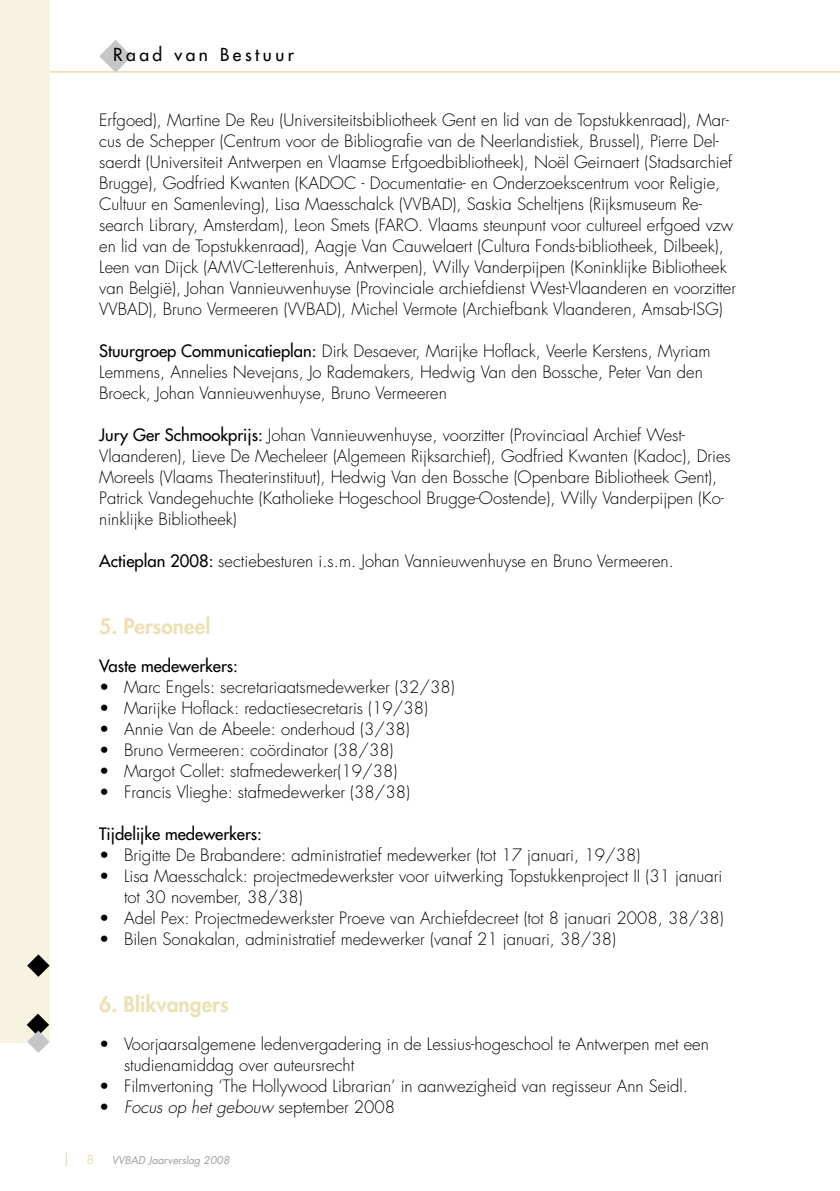
<style>
.page{position:relative;width:840px;height:1191px;background:#fff}
.page>*{position:absolute;margin:0;border:0;box-sizing:border-box;transform-origin:0 0}
.t1{font:800 21px "Futura";color:#ece0b5}
.t2{font:17.5px "Futura";letter-spacing:.2em;color:#000}
.t3{font:300 16.62px/21px "Futura";color:#000}
.t4{font:16.62px "Futura";color:#000}
.t5{font:italic 300 16.62px "Futura";color:#000}
.t6{font:12.25px "Futura";color:#ece0b5}
.t7{font:italic 10.5px "Futura";color:#9c9d9f}
.s1{font-weight:400}
.s2{font-style:normal}
</style>
<div class="page">
<svg style="left:66px;top:1151px;width:1px;height:15px"></svg>
<hr style="left:0;top:71px;width:840px;height:2px;background:#ece0b5">
<svg style="left:99px;top:40px;width:33px;height:33px"></svg>
<div style="left:0;top:0;width:50px;height:1042px;background:#f7f3e1"></div>
<svg style="left:27px;top:954px;width:23px;height:23px"></svg>
<svg style="left:27px;top:1013px;width:23px;height:40px"></svg>
<p class="t2" style="left:113px;top:43px;width:182px">Raad van Bestuur</p>
<p class="t3" style="left:99px;top:110px;width:638px">Erfgoed), Martine De Reu (Universiteitsbibliotheek Gent en lid van de Topstukkenraad), Mar&shy;cus de Schepper (Centrum voor de Bibliografie van de Neerlandistiek, Brussel), Pierre Del&shy;saerdt (Universiteit Antwerpen en Vlaamse Erfgoedbibliotheek), Noël Geirnaert (Stadsarchief Brugge), Godfried Kwanten (KADOC - Documentatie- en Onderzoekscentrum voor Religie, Cultuur en Samenleving), Lisa Maesschalck (VVBAD), Saskia Scheltjens (Rijksmuseum Re&shy;search Library, Amsterdam), Leon Smets (FARO. Vlaams steunpunt voor cultureel erfgoed vzw en lid van de Topstukkenraad), Aagje Van Cauwelaert (Cultura Fonds-bibliotheek, Dilbeek), Leen van Dijck (AMVC-Letterenhuis, Antwerpen), Willy Vanderpijpen (Koninklijke Bibliotheek van België), Johan Vannieuwenhuyse (Provinciale archiefdienst West-Vlaanderen en voorzitter VVBAD), Bruno Vermeeren (VVBAD), Michel Vermote (Archiefbank Vlaanderen, Amsab-ISG)</p>
<p class="t3" style="left:99px;top:341px;width:613px"><span class="s1">Stuurgroep Communicatieplan:</span> Dirk Desaever, Marijke Hoflack, Veerle Kerstens, Myriam<br>Lemmens, Annelies Nevejans, Jo Rademakers, Hedwig Van den Bossche, Peter Van den<br>Broeck, Johan Vannieuwenhuyse, Bruno Vermeeren</p>
<p class="t3" style="left:99px;top:425px;width:633px"><span class="s1">Jury Ger Schmookprijs:</span> Johan Vannieuwenhuyse, voorzitter (Provinciaal Archief West-Vlaanderen), Lieve De Mecheleer (Algemeen Rijksarchief), Godfried Kwanten (Kadoc), Dries Moreels (Vlaams Theaterinstituut), Hedwig Van den Bossche (Openbare Bibliotheek Gent), Patrick Vandegehuchte (Katholieke Hogeschool Brugge-Oostende), Willy Vanderpijpen (Ko&shy;ninklijke Bibliotheek)</p>
<p class="t3" style="left:99px;top:551px;width:576px"><span class="s1">Actieplan 2008:</span> sectiebesturen i.s.m. Johan Vannieuwenhuyse en Bruno Vermeeren.</p>
<p class="t1" style="left:99px;top:612px;width:113px">5. Personeel</p>
<p class="t4" style="left:99px;top:655px;width:140px">Vaste medewerkers:</p>
<p class="t3" style="left:99px;top:677px;width:357px">• Marc Engels: secretariaatsmedewerker (32/38)</p>
<p class="t3" style="left:99px;top:698px;width:330px">• Marijke Hoflack: redactiesecretaris (19/38)</p>
<p class="t3" style="left:99px;top:719px;width:312px">• Annie Van de Abeele: onderhoud (3/38)</p>
<p class="t3" style="left:99px;top:740px;width:296px">• Bruno Vermeeren: coördinator (38/38)</p>
<p class="t3" style="left:99px;top:761px;width:300px">• Margot Collet: stafmedewerker(19/38)</p>
<p class="t3" style="left:99px;top:782px;width:312px">• Francis Vlieghe: stafmedewerker (38/38)</p>
<p class="t4" style="left:99px;top:823px;width:164px">Tijdelijke medewerkers:</p>
<p class="t3" style="left:99px;top:845px;width:543px">• Brigitte De Brabandere: administratief medewerker (tot 17 januari, 19/38)</p>
<p class="t3" style="left:124px;top:866px;width:600px;text-indent:-25px">• Lisa Maesschalck: projectmedewerkster voor uitwerking Topstukkenproject II (31 januari tot 30 november, 38/38)</p>
<p class="t3" style="left:99px;top:908px;width:626px">• Adel Pex: Projectmedewerkster Proeve van Archiefdecreet (tot 8 januari 2008, 38/38)</p>
<p class="t3" style="left:99px;top:929px;width:518px">• Bilen Sonakalan, administratief medewerker (vanaf 21 januari, 38/38)</p>
<p class="t1" style="left:99px;top:990px;width:131px">6. Blikvangers</p>
<p class="t3" style="left:124px;top:1034px;width:586px;text-indent:-25px">• Voorjaarsalgemene ledenvergadering in de Lessius-hogeschool te Antwerpen met een studienamiddag over auteursrecht</p>
<p class="t3" style="left:99px;top:1076px;width:590px">• Filmvertoning ‘The Hollywood Librarian’ in aanwezigheid van regisseur Ann Seidl.</p>
<p class="t5" style="left:99px;top:1097px;width:297px"><span class="s2">•</span> Focus op het gebouw <span class="s2">september 2008</span></p>
<p class="t6" style="left:87px;top:1151px;width:9px">8</p>
<p class="t7" style="left:112px;top:1153px;width:119px">VVBAD Jaarverslag 2008</p>
</div>
